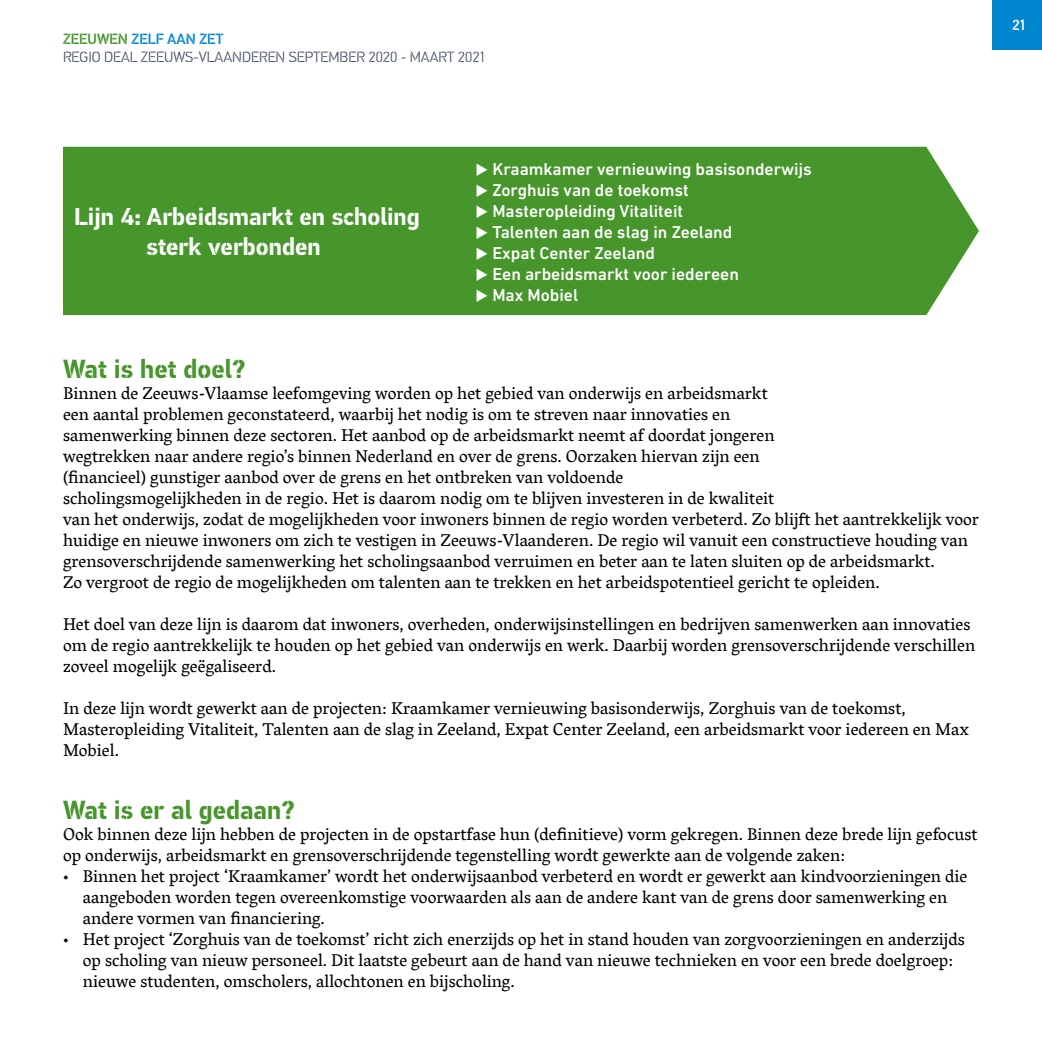
<style>
.page{position:relative;width:1042px;height:1042px;background:#fff}
.page>*{position:absolute;margin:0;border:0;box-sizing:border-box;transform-origin:0 0}
.t1{font:700 26.25px "PF Din Stencil";color:#46962b}
.t2{font:700 24.5px/29.4px "PF Din Stencil";color:#fff}
.t3{font:17.5px/21px "Vesper Pro";color:#000}
.t4{font:500 17.5px "DIN Next LT Pro";color:#fff}
.t5{font:300 14.88px/17.8px "PF Din Stencil";color:#3d495e}
.t6{font:500 14.88px "PF Din Stencil";color:#fff}
.s1{font-weight:500;color:#46962b}
.s2{font-weight:500;color:#0086ce}
</style>
<div class="page">
<div style="left:63px;top:147px;width:916px;height:168px;background:#46962b"></div>
<div style="left:992px;top:0;width:50px;height:50px;background:#0086ce"></div>
<p class="t5" style="left:63px;top:31px;width:424px"><span class="s1">ZEEUWEN</span> <span class="s2">ZELF AAN ZET<br></span>REGIO DEAL ZEEUWS-VLAANDEREN SEPTEMBER 2020 - MAART 2021</p>
<p class="t6" style="left:1012px;top:16px;width:15px">21</p>
<h2 class="t2" style="left:146px;top:203px;width:275px;text-indent:-72px">Lijn 4: Arbeidsmarkt en scholing sterk verbonden</h2>
<p class="t4" style="left:475px;top:158px;width:338px">◆ Kraamkamer vernieuwing basisonderwijs</p>
<p class="t4" style="left:475px;top:179px;width:215px">◆ Zorghuis van de toekomst</p>
<p class="t4" style="left:475px;top:200px;width:209px">◆ Masteropleiding Vitaliteit</p>
<p class="t4" style="left:475px;top:221px;width:258px">◆ Talenten aan de slag in Zeeland</p>
<p class="t4" style="left:475px;top:242px;width:181px">◆ Expat Center Zeeland</p>
<p class="t4" style="left:475px;top:263px;width:265px">◆ Een arbeidsmarkt voor iedereen</p>
<p class="t4" style="left:475px;top:284px;width:104px">◆ Max Mobiel</p>
<h1 class="t1" style="left:63px;top:353px;width:184px">Wat is het doel?</h1>
<p class="t3" style="left:63px;top:382px;width:917px">Binnen de Zeeuws-Vlaamse leefomgeving worden op het gebied van onderwijs en arbeidsmarkt<br>een aantal problemen geconstateerd, waarbij het nodig is om te streven naar innovaties en<br>samenwerking binnen deze sectoren. Het aanbod op de arbeidsmarkt neemt af doordat jongeren<br>wegtrekken naar andere regio’s binnen Nederland en over de grens. Oorzaken hiervan zijn een<br>(financieel) gunstiger aanbod over de grens en het ontbreken van voldoende<br>scholingsmogelijkheden in de regio. Het is daarom nodig om te blijven investeren in de kwaliteit<br>van het onderwijs, zodat de mogelijkheden voor inwoners binnen de regio worden verbeterd. Zo blijft het aantrekkelijk voor huidige en nieuwe inwoners om zich te vestigen in Zeeuws-Vlaanderen. De regio wil vanuit een constructieve houding van grensoverschrijdende samenwerking het scholingsaanbod verruimen en beter aan te laten sluiten op de arbeidsmarkt.<br>Zo vergroot de regio de mogelijkheden om talenten aan te trekken en het arbeidspotentieel gericht te opleiden.</p>
<p class="t3" style="left:63px;top:613px;width:914px">Het doel van deze lijn is daarom dat inwoners, overheden, onderwijsinstellingen en bedrijven samenwerken aan innovaties om de regio aantrekkelijk te houden op het gebied van onderwijs en werk. Daarbij worden grensoverschrijdende verschillen zoveel mogelijk geëgaliseerd.</p>
<p class="t3" style="left:63px;top:697px;width:907px">In deze lijn wordt gewerkt aan de projecten: Kraamkamer vernieuwing basisonderwijs, Zorghuis van de toekomst,<br>Masteropleiding Vitaliteit, Talenten aan de slag in Zeeland, Expat Center Zeeland, een arbeidsmarkt voor iedereen en Max<br>Mobiel.</p>
<h1 class="t1" style="left:63px;top:794px;width:234px">Wat is er al gedaan?</h1>
<p class="t3" style="left:63px;top:823px;width:916px">Ook binnen deze lijn hebben de projecten in de opstartfase hun (definitieve) vorm gekregen. Binnen deze brede lijn gefocust op onderwijs, arbeidsmarkt en grensoverschrijdende tegenstelling wordt gewerkte aan de volgende zaken:</p>
<p class="t3" style="left:83px;top:865px;width:886px;text-indent:-20px">• Binnen het project ‘Kraamkamer’ wordt het onderwijsaanbod verbeterd en wordt er gewerkt aan kindvoorzieningen die aangeboden worden tegen overeenkomstige voorwaarden als aan de andere kant van de grens door samenwerking en andere vormen van financiering.</p>
<p class="t3" style="left:83px;top:928px;width:883px;text-indent:-20px">• Het project ‘Zorghuis van de toekomst’ richt zich enerzijds op het in stand houden van zorgvoorzieningen en anderzijds op scholing van nieuw personeel. Dit laatste gebeurt aan de hand van nieuwe technieken en voor een brede doelgroep: nieuwe studenten, omscholers, allochtonen en bijscholing.</p>
</div>
